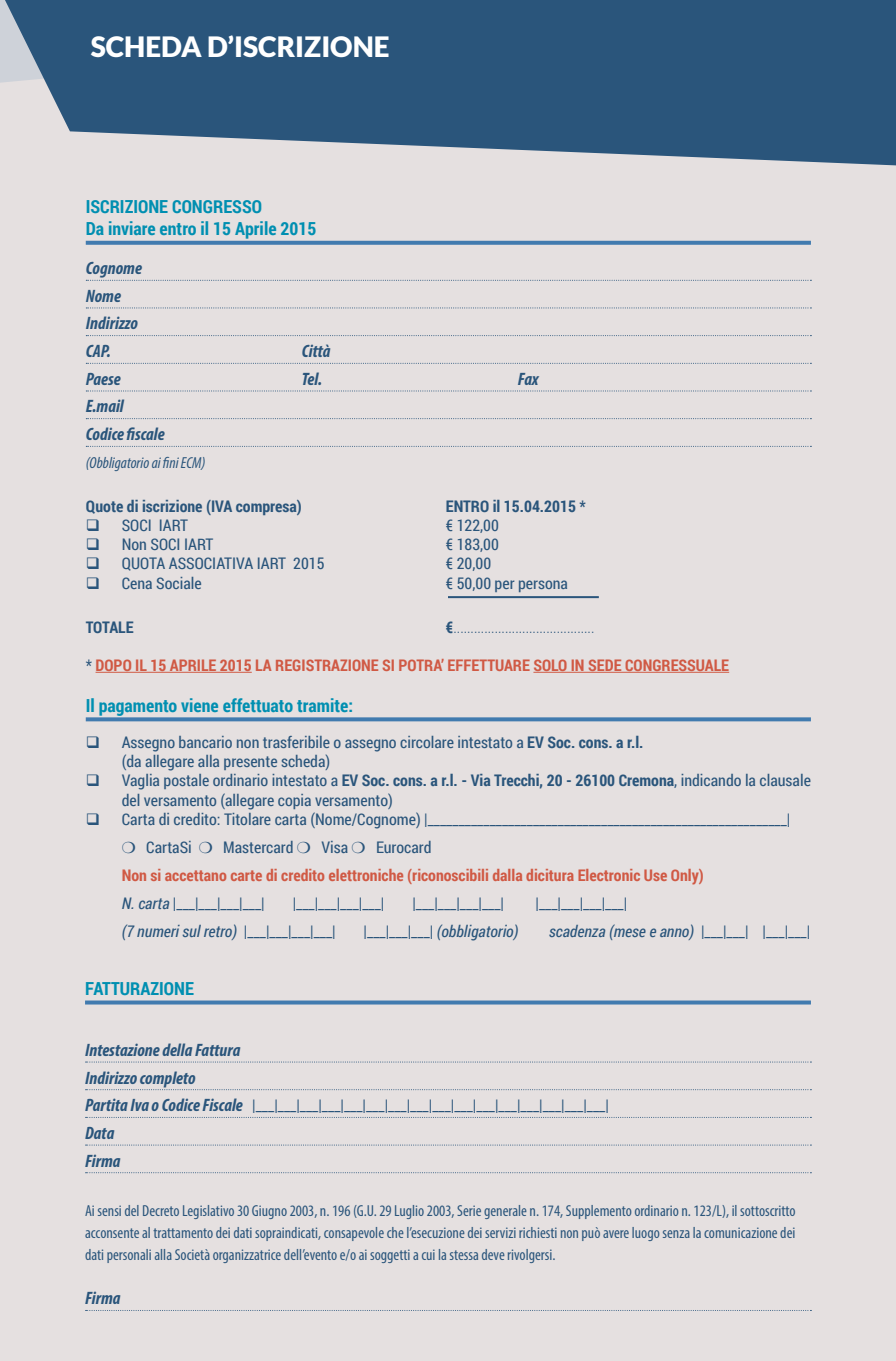
<style>
.page{position:relative;width:896px;height:1361px;background:#e5e0e0}
.page>*{position:absolute;margin:0;border:0;box-sizing:border-box;transform-origin:0 0}
.t1{font:900 28px "Lato";color:#fff}
.t2{font:italic 700 condensed 18px/27.6px "Myriad Pro";color:#2a557b}
.t3{font:700 18px/22px "Roboto Condensed";color:#008fb1}
.t4{font:16px/28px "Roboto Condensed";color:#2a557b}
.t5{font:condensed 16px/22px "Myriad Pro";color:#2a557b;text-align:justify}
.t6{font:italic 16px "Roboto Condensed";color:#2a557b}
.t7{font:700 16px "Roboto Condensed";color:#d05944}
.t8{font:700 16px "Roboto Condensed";color:#2a557b}
.t9{font:300 16px "Roboto Condensed";color:#2a557b}
.t10{font:italic condensed 16px "Myriad Pro";color:#2a557b}
.s1{font-weight:700}
.s2{font-weight:400;color:#2a557b}
.s3{font-weight:700;color:#d05944}
.s4{font-style:italic}
.s5{font-style:normal}
.s6{font-family:"Myriad Pro";font-weight:700;font-style:italic;font-stretch:condensed;font-size:18px}
</style>
<div class="page">
<svg style="left:0;top:0;width:811px;height:337px"></svg>
<svg style="left:86px;top:363px;width:725px;height:1px"></svg>
<svg style="left:86px;top:390px;width:725px;height:1px"></svg>
<svg style="left:86px;top:418px;width:725px;height:1px"></svg>
<svg style="left:86px;top:446px;width:725px;height:1px"></svg>
<hr style="left:96px;top:672px;width:156px;height:1px;background:#d05944">
<hr style="left:533px;top:672px;width:196px;height:1px;background:#d05944">
<svg style="left:5px;top:0;width:891px;height:165px;background:#446889"></svg>
<svg style="left:86px;top:717px;width:725px;height:4px;background:#4f84b3"></svg>
<svg style="left:85px;top:1000px;width:726px;height:4px;background:#5688b5"></svg>
<svg style="left:86px;top:1061px;width:725px;height:1px"></svg>
<svg style="left:86px;top:1089px;width:725px;height:1px"></svg>
<svg style="left:86px;top:1117px;width:725px;height:1px"></svg>
<svg style="left:86px;top:1144px;width:725px;height:1px"></svg>
<svg style="left:86px;top:1172px;width:725px;height:1px"></svg>
<svg style="left:86px;top:1310px;width:725px;height:1px"></svg>
<hr style="left:448px;top:596px;width:151px;height:2px;background:#2a557b">
<h1 class="t1" style="left:91px;top:30px;width:300px">SCHEDA D’ISCRIZIONE</h1>
<p class="t3" style="left:86px;top:195px;width:232px">ISCRIZIONE CONGRESSO<br>Da inviare entro il 15 Aprile 2015</p>
<p class="t2" style="left:86px;top:254px;width:58px">Cognome<br>Nome<br>Indirizzo<br>CAP.</p>
<p class="t2" style="left:302px;top:337px;width:30px">Città</p>
<p class="t2" style="left:86px;top:365px;width:36px">Paese</p>
<p class="t2" style="left:302px;top:365px;width:22px">Tel.</p>
<p class="t2" style="left:518px;top:365px;width:22px">Fax</p>
<p class="t2" style="left:86px;top:392px;width:80px">E.mail<br>Codice fiscale</p>
<p class="t10" style="left:86px;top:453px;width:121px">(Obbligatorio ai fini ECM)</p>
<p class="t8" style="left:86px;top:495px;width:218px">Quote di iscrizione (IVA compresa)</p>
<p class="t8" style="left:446px;top:495px;width:142px">ENTRO il 15.04.2015 *</p>
<p class="t4" style="left:86px;top:511px;width:104px">❑ SOCI IART</p>
<p class="t4" style="left:446px;top:511px;width:55px">€ 122,00</p>
<p class="t4" style="left:86px;top:530px;width:129px">❑ Non SOCI IART</p>
<p class="t4" style="left:446px;top:530px;width:55px">€ 183,00</p>
<p class="t4" style="left:86px;top:549px;width:240px">❑ QUOTA ASSOCIATIVA IART 2015</p>
<p class="t4" style="left:446px;top:549px;width:47px">€ 20,00</p>
<p class="t4" style="left:86px;top:568px;width:117px">❑ Cena Sociale</p>
<p class="t4" style="left:446px;top:568px;width:124px">€ 50,00 per persona</p>
<p class="t8" style="left:86px;top:616px;width:49px">TOTALE</p>
<p class="t9" style="left:446px;top:616px;width:150px"><span class="s1">€</span>.........................................</p>
<p class="t7" style="left:86px;top:654px;width:645px"><span class="s2">*</span> DOPO IL 15 APRILE 2015 LA REGISTRAZIONE SI POTRA’ EFFETTUARE SOLO IN SEDE CONGRESSUALE</p>
<p class="t3" style="left:86px;top:693px;width:269px">Il pagamento viene effettuato tramite:</p>
<p class="t4" style="left:122px;top:732px;width:523px;line-height:19.2px;text-indent:-36px">❑ Assegno bancario non trasferibile o assegno circolare intestato a <span class="s1">EV Soc. cons. a r.l. </span>(da allegare alla presente scheda)</p>
<p class="t4" style="left:122px;top:770px;width:690px;line-height:19.2px;text-indent:-36px">❑ Vaglia postale ordinario intestato a <span class="s1">EV Soc. cons. a r.l. - Via Trecchi, 20 - 26100 Cremona</span>, indicando la clausale del versamento (allegare copia versamento)</p>
<p class="t4" style="left:122px;top:804px;width:670px;text-indent:-36px">❑ Carta di credito: Titolare carta (Nome/Cognome) |__________________________________________________________| ❍ CartaSi ❍ Mastercard ❍ Visa ❍ Eurocard<br><span class="s3">Non si accettano carte di credito elettroniche (riconoscibili dalla dicitura Electronic Use Only)<br></span><span class="s4">N. carta</span> |___|___|___|___|</p>
<p class="t4" style="left:293px;top:888px;width:93px">|___|___|___|___|</p>
<p class="t4" style="left:412px;top:888px;width:93px">|___|___|___|___|</p>
<p class="t4" style="left:535px;top:888px;width:93px">|___|___|___|___|</p>
<p class="t6" style="left:122px;top:920px;width:215px">(7 numeri sul retro) <span class="s5">|___|___|___|___|</span></p>
<p class="t6" style="left:364px;top:920px;width:156px"><span class="s5">|___|___|___|</span> (obbligatorio)</p>
<p class="t6" style="left:549px;top:920px;width:263px">scadenza (mese e anno) <span class="s5">|___|___| |___|___|</span></p>
<p class="t3" style="left:85px;top:976px;width:110px">FATTURAZIONE</p>
<p class="t2" style="left:85px;top:1035px;width:157px">Intestazione della Fattura<br>Indirizzo completo</p>
<p class="t4" style="left:85px;top:1091px;width:525px"><span class="s6">Partita Iva o Codice Fiscale</span> |___|___|___|___|___|___|___|___|___|___|___|___|___|___|___|___|</p>
<p class="t2" style="left:85px;top:1118px;width:37px">Data<br>Firma</p>
<p class="t5" style="left:85px;top:1199px;width:712px">Ai sensi del Decreto Legislativo 30 Giugno 2003, n. 196 (G.U. 29 Luglio 2003, Serie generale n. 174, Supplemento ordinario n. 123/L), il sottoscritto acconsente al trattamento dei dati sopraindicati, consapevole che l’esecuzione dei servizi richiesti non può avere luogo senza la comunicazione dei dati personali alla Società organizzatrice dell’evento e/o ai soggetti a cui la stessa deve rivolgersi.</p>
<p class="t2" style="left:85px;top:1284px;width:37px">Firma</p>
</div>
